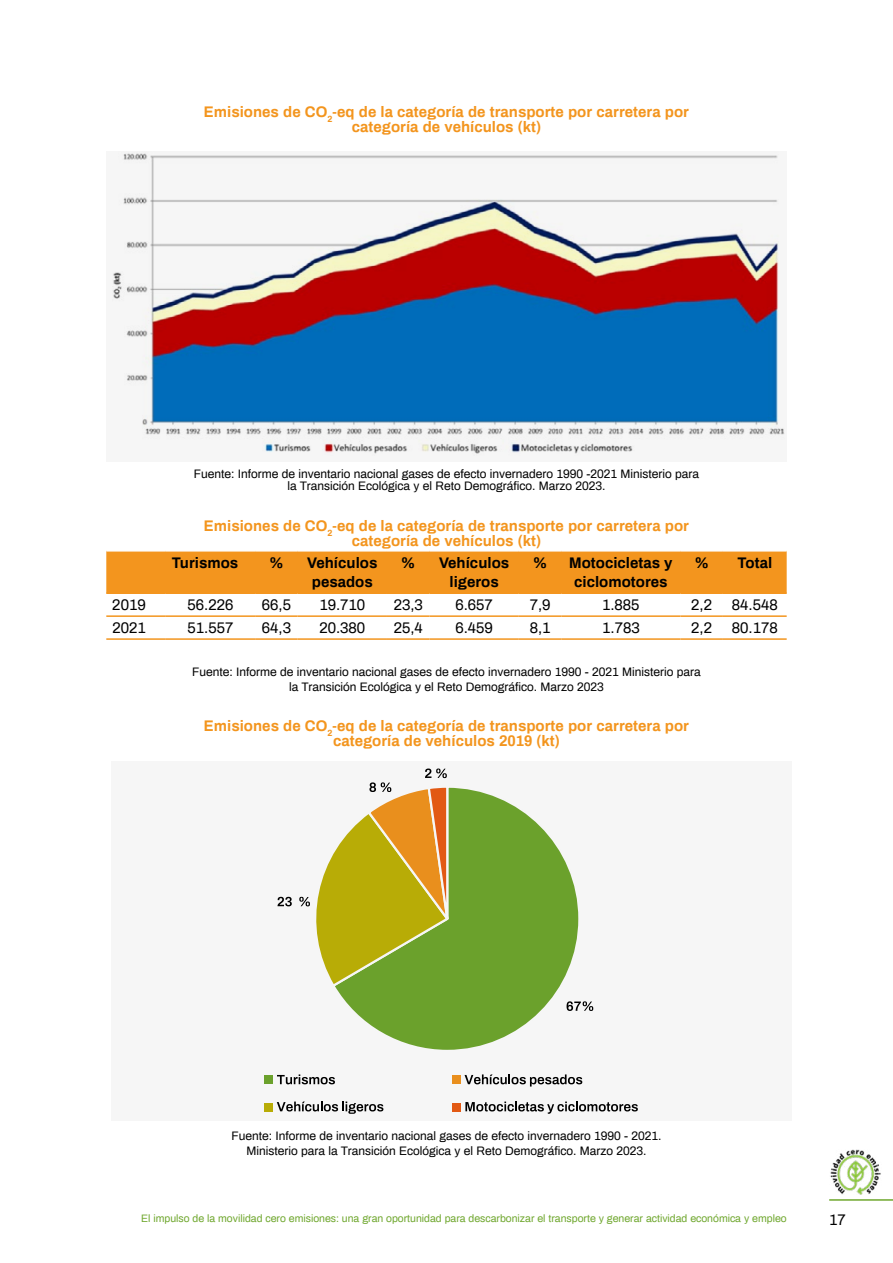
<style>
.page{position:relative;width:893px;height:1263px;background:#fff}
.page>*{position:absolute;margin:0;border:0;box-sizing:border-box;transform-origin:0 0}
.t1{font:700 15px/15px "Archivo";color:#f3951e;text-align:center}
.t2{font:15px "Archivo";color:#000}
.t3{font:700 15px/19.5px "Archivo";color:#000;text-align:center}
.t4{font:12px/15px "Archivo";color:#000;text-align:center}
.t5{font:10.5px "Archivo";color:#6fa72e}
</style>
<div class="page">
<img style="left:830px;top:1150px;width:51px;height:44px">
<hr style="left:829px;top:1199px;width:64px;height:2px;background:#6fa72e">
<div style="left:106px;top:551px;width:681px;height:41px;background:#f3951e"></div>
<hr style="left:106px;top:592px;width:60px;height:2px;background:#f3951e">
<hr style="left:166px;top:592px;width:89px;height:2px;background:#f3951e">
<hr style="left:255px;top:592px;width:43px;height:2px;background:#f3951e">
<hr style="left:298px;top:592px;width:89px;height:2px;background:#f3951e">
<hr style="left:387px;top:592px;width:42px;height:2px;background:#f3951e">
<hr style="left:429px;top:592px;width:90px;height:2px;background:#f3951e">
<hr style="left:519px;top:592px;width:42px;height:2px;background:#f3951e">
<hr style="left:561px;top:592px;width:119px;height:2px;background:#f3951e">
<hr style="left:680px;top:592px;width:43px;height:2px;background:#f3951e">
<hr style="left:723px;top:592px;width:64px;height:2px;background:#f3951e">
<hr style="left:106px;top:615px;width:60px;height:2px;background:#f3951e">
<hr style="left:166px;top:615px;width:89px;height:2px;background:#f3951e">
<hr style="left:255px;top:615px;width:43px;height:2px;background:#f3951e">
<hr style="left:298px;top:615px;width:89px;height:2px;background:#f3951e">
<hr style="left:387px;top:615px;width:42px;height:2px;background:#f3951e">
<hr style="left:429px;top:615px;width:90px;height:2px;background:#f3951e">
<hr style="left:519px;top:615px;width:42px;height:2px;background:#f3951e">
<hr style="left:561px;top:615px;width:119px;height:2px;background:#f3951e">
<hr style="left:680px;top:615px;width:43px;height:2px;background:#f3951e">
<hr style="left:723px;top:615px;width:64px;height:2px;background:#f3951e">
<hr style="left:106px;top:638px;width:60px;height:2px;background:#f3951e">
<hr style="left:166px;top:638px;width:89px;height:2px;background:#f3951e">
<hr style="left:255px;top:638px;width:43px;height:2px;background:#f3951e">
<hr style="left:298px;top:638px;width:89px;height:2px;background:#f3951e">
<hr style="left:387px;top:638px;width:42px;height:2px;background:#f3951e">
<hr style="left:429px;top:638px;width:90px;height:2px;background:#f3951e">
<hr style="left:519px;top:638px;width:42px;height:2px;background:#f3951e">
<hr style="left:561px;top:638px;width:119px;height:2px;background:#f3951e">
<hr style="left:680px;top:638px;width:43px;height:2px;background:#f3951e">
<hr style="left:723px;top:638px;width:64px;height:2px;background:#f3951e">
<svg style="left:112px;top:151px;width:673px;height:305px"></svg>
<svg style="left:264px;top:768px;width:374px;height:346px;fill:#f6f6f6"></svg>
<p class="t1" style="left:204px;top:104px;width:487px">Emisiones de CO<sub>2</sub>-eq de la categoría de transporte por carretera por categoría de vehículos (kt)</p>
<p class="t4" style="left:194px;top:468px;width:507px;line-height:12px">Fuente: Informe de inventario nacional gases de efecto invernadero 1990 -2021 Ministerio para la Transición Ecológica y el Reto Demográfico. Marzo 2023.</p>
<p class="t1" style="left:204px;top:518px;width:487px">Emisiones de CO<sub>2</sub>-eq de la categoría de transporte por carretera por categoría de vehículos (kt)</p>
<p class="t3" style="left:172px;top:552px;width:68px">Turismos</p>
<p class="t3" style="left:270px;top:552px;width:15px">%</p>
<p class="t3" style="left:307px;top:552px;width:72px">Vehículos pesados</p>
<p class="t3" style="left:402px;top:552px;width:15px">%</p>
<p class="t3" style="left:439px;top:552px;width:72px">Vehículos ligeros</p>
<p class="t3" style="left:533px;top:552px;width:15px">%</p>
<p class="t3" style="left:569px;top:552px;width:105px">Motocicletas y ciclomotores</p>
<p class="t3" style="left:695px;top:552px;width:15px">%</p>
<p class="t3" style="left:737px;top:552px;width:36px">Total</p>
<p class="t2" style="left:112px;top:595px;width:35px">2019</p>
<p class="t2" style="left:188px;top:595px;width:47px">56.226</p>
<p class="t2" style="left:262px;top:595px;width:31px">66,5</p>
<p class="t2" style="left:319px;top:595px;width:47px">19.710</p>
<p class="t2" style="left:394px;top:595px;width:31px">23,3</p>
<p class="t2" style="left:455px;top:595px;width:39px">6.657</p>
<p class="t2" style="left:530px;top:595px;width:22px">7,9</p>
<p class="t2" style="left:602px;top:595px;width:39px">1.885</p>
<p class="t2" style="left:691px;top:595px;width:22px">2,2</p>
<p class="t2" style="left:732px;top:595px;width:47px">84.548</p>
<p class="t2" style="left:112px;top:617px;width:35px">2021</p>
<p class="t2" style="left:188px;top:617px;width:47px">51.557</p>
<p class="t2" style="left:262px;top:617px;width:31px">64,3</p>
<p class="t2" style="left:319px;top:617px;width:47px">20.380</p>
<p class="t2" style="left:394px;top:617px;width:31px">25,4</p>
<p class="t2" style="left:455px;top:617px;width:39px">6.459</p>
<p class="t2" style="left:530px;top:617px;width:22px">8,1</p>
<p class="t2" style="left:602px;top:617px;width:39px">1.783</p>
<p class="t2" style="left:691px;top:617px;width:22px">2,2</p>
<p class="t2" style="left:732px;top:617px;width:47px">80.178</p>
<p class="t4" style="left:192px;top:664px;width:510px">Fuente: Informe de inventario nacional gases de efecto invernadero 1990 - 2021 Ministerio para la Transición Ecológica y el Reto Demográfico. Marzo 2023</p>
<p class="t1" style="left:204px;top:718px;width:487px">Emisiones de CO<sub>2</sub>-eq de la categoría de transporte por carretera por categoría de vehículos 2019 (kt)</p>
<p class="t4" style="left:231px;top:1128px;width:432px">Fuente: Informe de inventario nacional gases de efecto invernadero 1990 - 2021.<br>Ministerio para la Transición Ecológica y el Reto Demográfico. Marzo 2023.</p>
<p class="t5" style="left:141px;top:1211px;width:647px">El impulso de la movilidad cero emisiones: una gran oportunidad para descarbonizar el transporte y generar actividad económica y empleo</p>
<p class="t2" style="left:829px;top:1209px;width:18px">17</p>
</div>
